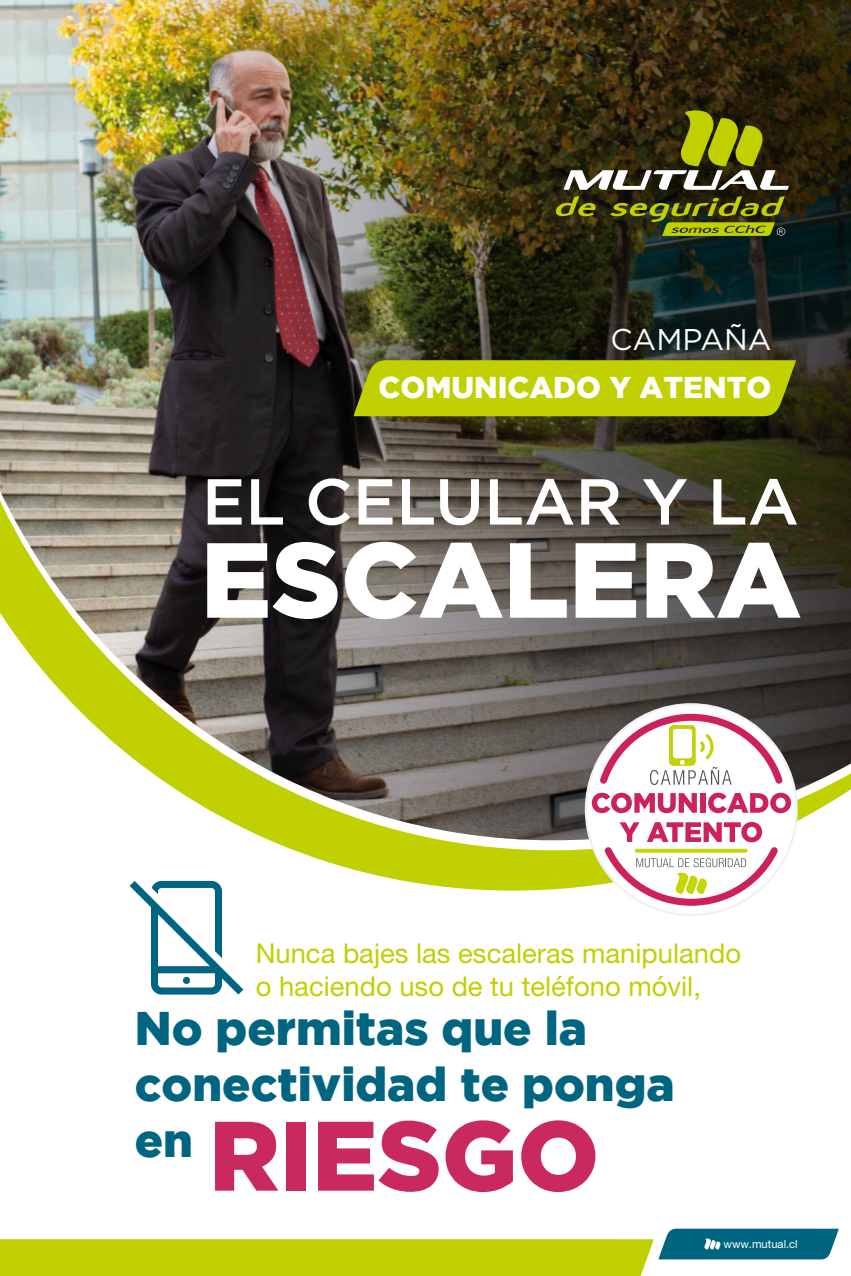
<style>
.page{position:relative;width:851px;height:1276px;background:#fff}
.page>*{position:absolute;margin:0;border:0;box-sizing:border-box;transform-origin:0 0}
.t1{font:900 106.4px "Gotham";color:#fff}
.t2{font:900 98.4px "Gotham";color:#c92861}
.t3{font:500 64.8px "Gotham";color:#fff}
.t4{font:900 47px/56.5px "Gotham";color:#006580}
.t5{font:900 30px "Gotham";color:#fff}
.t6{font:30px "Gotham";color:#fff}
.t7{font:27.4px/32.9px "Helvetica Neue LT Std";color:#c1d000}
.t8{font:11.2px "Helvetica Neue LT Std";color:#fff}
</style>
<div class="page">
<svg style="left:0;top:1228px;width:838px;height:48px"></svg>
<img style="left:0;top:0;width:850px;height:890px">
<svg style="left:555px;top:196px;width:41px;height:20px"></svg>
<svg style="left:563px;top:110px;width:226px;height:80px;background:#5a5725"></svg>
<svg style="left:610px;top:196px;width:175px;height:40px;background:#5b600b"></svg>
<div style="left:353px;top:360px;width:442px;height:56px;background:#c1d000"></div>
<svg style="left:130px;top:881px;width:113px;height:113px"></svg>
<div style="left:586px;top:704px;width:210px;height:211px;background:#fff;border-radius:50%"></div>
<svg style="left:591px;top:792px;width:105px;height:21px"></svg>
<div style="left:700px;top:793px;width:5px;height:19px;background:#cd215c"></div>
<svg style="left:708px;top:792px;width:82px;height:21px"></svg>
<svg style="left:604px;top:822px;width:174px;height:84px"></svg>
<svg style="left:634px;top:848px;width:113px;height:4px"></svg>
<svg style="left:599px;top:714px;width:183px;height:71px"></svg>
<p class="t6" style="left:610px;top:320px;width:162px">CAMPAÑA</p>
<p class="t5" style="left:378px;top:370px;width:394px">COMUNICADO Y ATENTO</p>
<h3 class="t3" style="left:202px;top:459px;width:598px">EL CELULAR Y LA</h3>
<h1 class="t1" style="left:200px;top:518px;width:602px">ESCALERA</h1>
<p class="t7" style="left:256px;top:936px;width:487px">Nunca bajes las escaleras manipulando o haciendo uso de tu teléfono móvil,</p>
<h3 class="t4" style="left:135px;top:998px;width:541px">No permitas que la conectividad te ponga en</h3>
<h2 class="t2" style="left:209px;top:1099px;width:392px">RIESGO</h2>
<p class="t8" style="left:723px;top:1237px;width:76px">www.mutual.cl</p>
</div>
